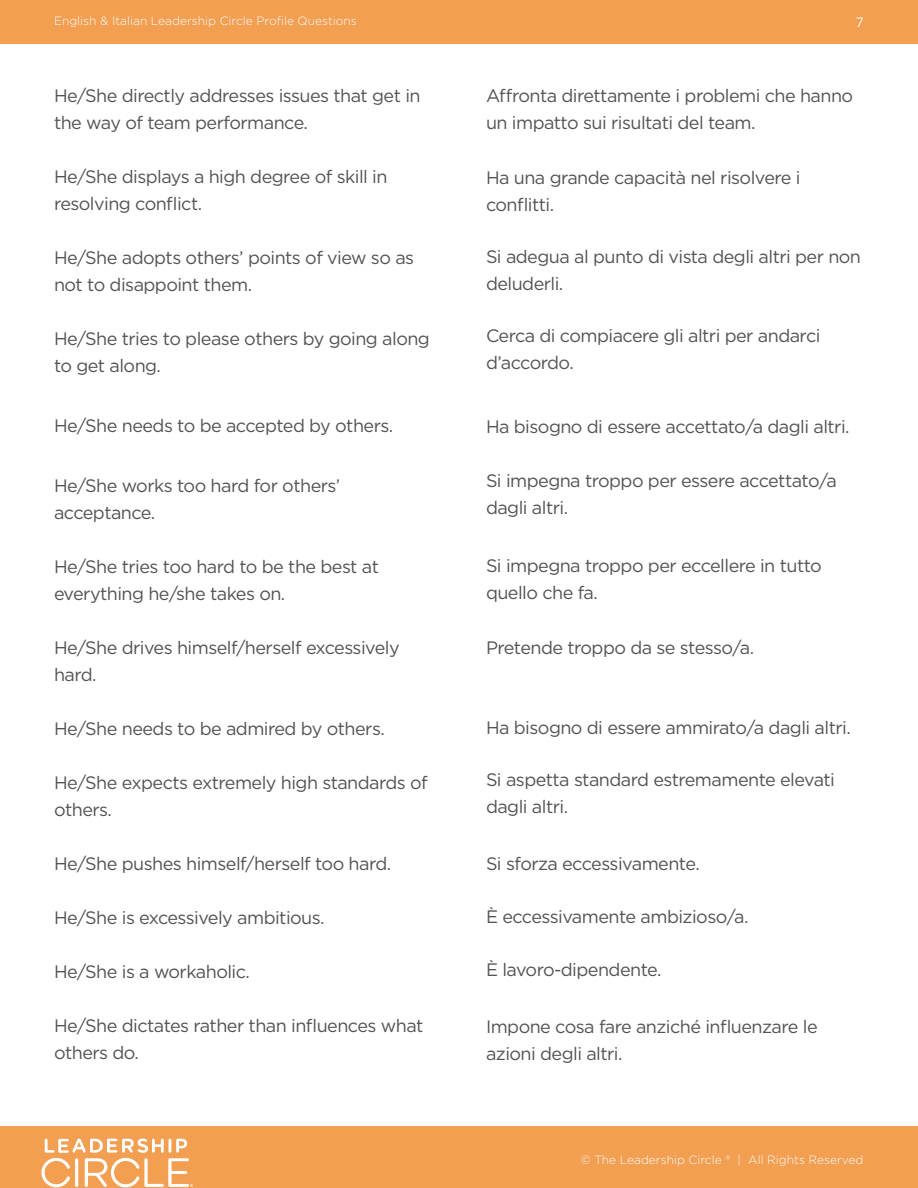
<style>
.page{position:relative;width:918px;height:1188px;background:#fff}
.page>*{position:absolute;margin:0;border:0;box-sizing:border-box;transform-origin:0 0}
.t1{font:18px/27px "Gotham";letter-spacing:-.03em;color:#535353}
.t2{font:13.5px "Gotham";color:#fff}
.t3{font:300 12px "Gotham";color:#fbfdfe}
</style>
<div class="page">
<div style="left:0;top:1126px;width:918px;height:62px;background:#f29f52"></div>
<div style="left:0;top:0;width:918px;height:43px;background:#f29f52"></div>
<svg style="left:41px;top:1138px;width:152px;height:49px"></svg>
<p class="t3" style="left:54px;top:13px;width:304px">English &amp; Italian Leadership Circle Profile Questions</p>
<p class="t2" style="left:856px;top:13px;width:10px">7</p>
<p class="t1" style="left:54px;top:82px;width:368px">He/She directly addresses issues that get in the way of team performance.</p>
<p class="t1" style="left:54px;top:163px;width:335px">He/She displays a high degree of skill in resolving conflict.</p>
<p class="t1" style="left:54px;top:244px;width:362px">He/She adopts others’ points of view so as not to disappoint them.</p>
<p class="t1" style="left:54px;top:325px;width:377px">He/She tries to please others by going along to get along.</p>
<p class="t1" style="left:54px;top:412px;width:341px">He/She needs to be accepted by others.</p>
<p class="t1" style="left:54px;top:472px;width:288px">He/She works too hard for others’ acceptance.</p>
<p class="t1" style="left:54px;top:553px;width:326px">He/She tries too hard to be the best at everything he/she takes on.</p>
<p class="t1" style="left:54px;top:634px;width:347px">He/She drives himself/herself excessively hard.</p>
<p class="t1" style="left:54px;top:715px;width:332px">He/She needs to be admired by others.</p>
<p class="t1" style="left:54px;top:769px;width:375px">He/She expects extremely high standards of others.</p>
<p class="t1" style="left:54px;top:850px;width:339px">He/She pushes himself/herself too hard.</p>
<p class="t1" style="left:54px;top:904px;width:272px">He/She is excessively ambitious.</p>
<p class="t1" style="left:54px;top:958px;width:197px">He/She is a workaholic.</p>
<p class="t1" style="left:54px;top:1012px;width:371px">He/She dictates rather than influences what others do.</p>
<p class="t1" style="left:486px;top:82px;width:369px">Affronta direttamente i problemi che hanno un impatto sui risultati del team.</p>
<p class="t1" style="left:486px;top:164px;width:316px">Ha una grande capacità nel risolvere i conflitti.</p>
<p class="t1" style="left:486px;top:243px;width:377px">Si adegua al punto di vista degli altri per non deluderli.</p>
<p class="t1" style="left:486px;top:321px;width:336px">Cerca di compiacere gli altri per andarci d’accordo.</p>
<p class="t1" style="left:486px;top:412px;width:365px">Ha bisogno di essere accettato/a dagli altri.</p>
<p class="t1" style="left:486px;top:467px;width:352px">Si impegna troppo per essere accettato/a dagli altri.</p>
<p class="t1" style="left:486px;top:552px;width:337px">Si impegna troppo per eccellere in tutto quello che fa.</p>
<p class="t1" style="left:486px;top:634px;width:270px">Pretende troppo da se stesso/a.</p>
<p class="t1" style="left:486px;top:714px;width:366px">Ha bisogno di essere ammirato/a dagli altri.</p>
<p class="t1" style="left:486px;top:766px;width:350px">Si aspetta standard estremamente elevati dagli altri.</p>
<p class="t1" style="left:486px;top:849px;width:215px">Si sforza eccessivamente.</p>
<p class="t1" style="left:486px;top:903px;width:264px">È eccessivamente ambizioso/a.</p>
<p class="t1" style="left:486px;top:956px;width:177px">È lavoro-dipendente.</p>
<p class="t1" style="left:486px;top:1012px;width:333px">Impone cosa fare anziché influenzare le azioni degli altri.</p>
<p class="t3" style="left:581px;top:1152px;width:284px">© The Leadership Circle ® | All Rights Reserved</p>
</div>
